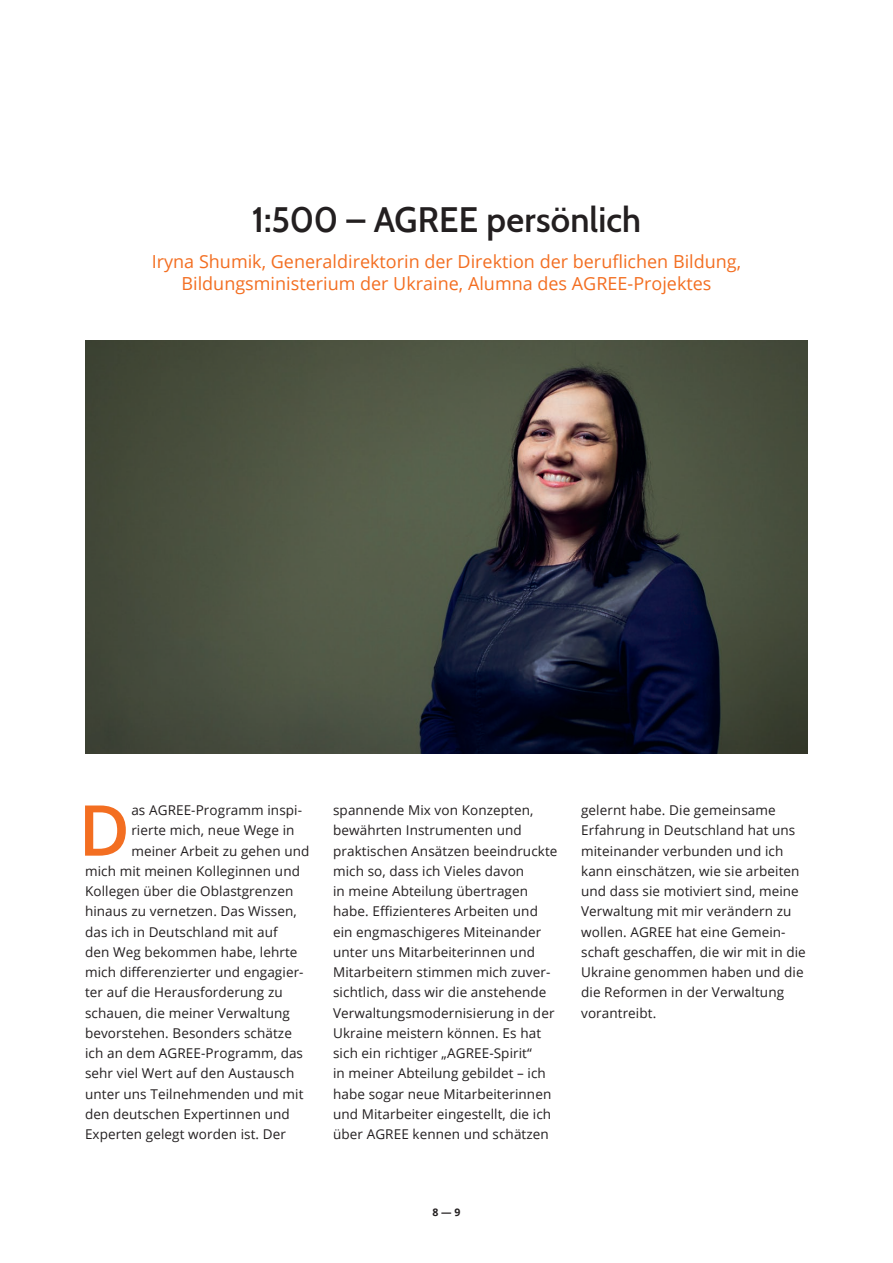
<style>
.page{position:relative;width:893px;height:1263px;background:#fff}
.page>*{position:absolute;margin:0;border:0;box-sizing:border-box;transform-origin:0 0}
.Fließtext_Init{font:600 70.2px "Open Sans";color:#f36e21}
.Headline{font:600 34.5px "Cabin";letter-spacing:.005em;color:#231f20}
.Subline{font:18px/22.5px "Open Sans";color:#f36e21;text-align:center}
.Fließtext_Init-2{font:13.5px/20.2px "Open Sans";letter-spacing:.005em;color:#231f20}
.t1{font:700 10.5px "Open Sans";color:#231f20}
</style>
<div class="page">
<img style="left:85px;top:340px;width:723px;height:414px">
<p class="Headline" style="left:252px;top:193px;width:391px">1:500 – AGREE persönlich</p>
<p class="Subline" style="left:152px;top:249px;width:591px">Iryna Shumik, Generaldirektorin der Direktion der beruflichen Bildung,<br>Bildungsministerium der Ukraine, Alumna des AGREE-Projektes</p>
<p class="Fließtext_Init" style="left:78px;top:782px;width:53px">D</p>
<p class="Fließtext_Init-2" style="left:131px;top:800px;width:172px">as AGREE-Programm inspi-</p>
<p class="Fließtext_Init-2" style="left:131px;top:820px;width:165px">rierte mich, neue Wege in</p>
<p class="Fließtext_Init-2" style="left:131px;top:840px;width:179px">meiner Arbeit zu gehen und</p>
<p class="Fließtext_Init-2" style="left:85px;top:860px;width:216px">mich mit meinen Kolleginnen und</p>
<p class="Fließtext_Init-2" style="left:85px;top:881px;width:210px">Kollegen über die Oblastgrenzen</p>
<p class="Fließtext_Init-2" style="left:85px;top:901px;width:213px">hinaus zu vernetzen. Das Wissen,</p>
<p class="Fließtext_Init-2" style="left:85px;top:921px;width:194px">das ich in Deutschland mit auf</p>
<p class="Fließtext_Init-2" style="left:85px;top:941px;width:214px">den Weg bekommen habe, lehrte</p>
<p class="Fließtext_Init-2" style="left:85px;top:962px;width:220px">mich differenzierter und engagier-</p>
<p class="Fließtext_Init-2" style="left:85px;top:982px;width:199px">ter auf die Herausforderung zu</p>
<p class="Fließtext_Init-2" style="left:85px;top:1002px;width:206px">schauen, die meiner Verwaltung</p>
<p class="Fließtext_Init-2" style="left:85px;top:1022px;width:208px">bevorstehen. Besonders schätze</p>
<p class="Fließtext_Init-2" style="left:85px;top:1043px;width:220px">ich an dem AGREE-Programm, das</p>
<p class="Fließtext_Init-2" style="left:85px;top:1063px;width:211px">sehr viel Wert auf den Austausch</p>
<p class="Fließtext_Init-2" style="left:85px;top:1083px;width:220px">unter uns Teilnehmenden und mit</p>
<p class="Fließtext_Init-2" style="left:85px;top:1103px;width:206px">den deutschen Expertinnen und</p>
<p class="Fließtext_Init-2" style="left:85px;top:1124px;width:203px">Experten gelegt worden ist. Der</p>
<p class="Fließtext_Init-2" style="left:333px;top:800px;width:226px">spannende Mix von Konzepten, bewährten Instrumenten und praktischen Ansätzen beeindruckte mich so, dass ich Vieles davon<br>in meine Abteilung übertragen habe. Effizienteres Arbeiten und ein engmaschigeres Miteinander unter uns Mitarbeiterinnen und Mitarbeitern stimmen mich zuver&shy;sichtlich, dass wir die anstehende Verwaltungsmodernisierung in der Ukraine meistern können. Es hat sich ein richtiger „AGREE-Spirit“<br>in meiner Abteilung gebildet – ich habe sogar neue Mitarbeiterinnen und Mitarbeiter eingestellt, die ich über AGREE kennen und schätzen</p>
<p class="Fließtext_Init-2" style="left:581px;top:800px;width:226px">gelernt habe. Die gemeinsame<br>Erfahrung in Deutschland hat uns miteinander verbunden und ich kann einschätzen, wie sie arbeiten und dass sie motiviert sind, meine<br>Verwaltung mit mir verändern zu wollen. AGREE hat eine Gemein&shy;schaft geschaffen, die wir mit in die<br>Ukraine genommen haben und die die Reformen in der Verwaltung vorantreibt.</p>
<p class="t1" style="left:432px;top:1204px;width:29px">8 — 9</p>
</div>
